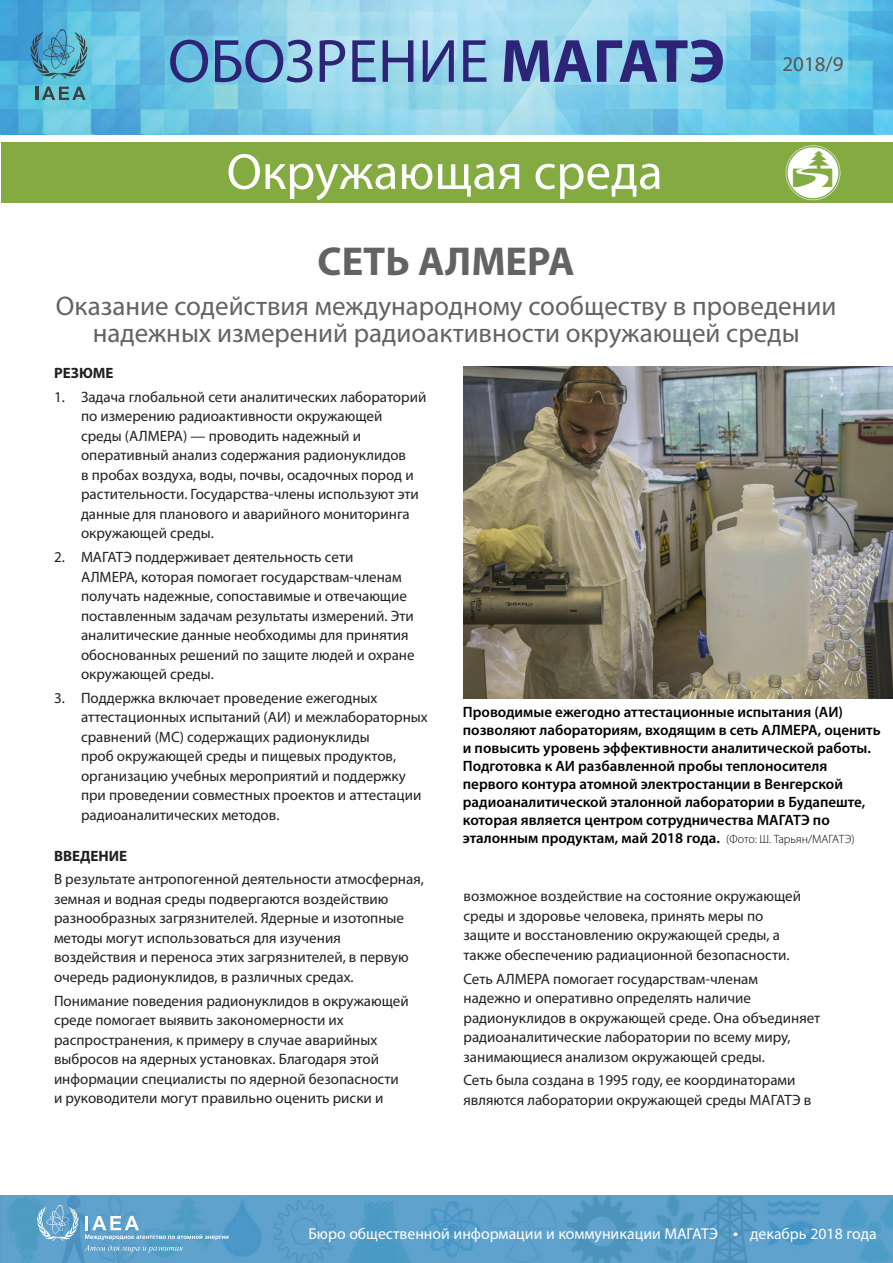
<style>
.page{position:relative;width:893px;height:1263px;background:#fff}
.page>*{position:absolute;margin:0;border:0;box-sizing:border-box;transform-origin:0 0}
.t1{font:84px "Myriad Pro";color:#2d2377}
.t2{font:61.5px "Myriad Pro";color:#2d2377}
.t3{font:51px "Myriad Pro";color:#fff}
.t4{font:700 40.5px "Myriad Pro";color:#636366}
.t5{font:27px/27px "Myriad Pro";color:#636366;text-align:center}
.t6{font:21px "Myriad Pro";color:#545557}
.t7{font:15.75px "Myriad Pro";color:#fff}
.t8{font:15px/19.5px "Myriad Pro";color:#231f20}
.t9{font:600 15px/18px "Myriad Pro";color:#000001}
.t10{font:700 15px "Myriad Pro";color:#231f20}
.s1{font-weight:700}
.s2{font-weight:300;font-size:12px}
.s3{font-size:18px}
</style>
<div class="page">
<div style="left:1px;top:142px;width:892px;height:61px;background:#83ab42"></div>
<img style="left:463px;top:367px;width:430px;height:332px">
<img style="left:0;top:1195px;width:893px;height:68px">
<img style="left:0;top:0;width:893px;height:133px">
<svg style="left:30px;top:32px;width:20px;height:41px"></svg>
<img style="left:41px;top:73px;width:36px;height:6px">
<img style="left:43px;top:29px;width:24px;height:40px">
<svg style="left:36px;top:87px;width:33px;height:13px"></svg>
<img style="left:72px;top:87px;width:14px;height:13px">
<svg style="left:37px;top:1205px;width:191px;height:47px;background:#6ca9cf"></svg>
<img style="left:54px;top:32px;width:34px;height:42px">
<svg style="left:785px;top:145px;width:55px;height:55px"></svg>
<h1 class="t1" style="left:251px;top:17px;width:389px"><span class="s1">IAEA</span> BRIEF</h1>
<h2 class="t2" style="left:168px;top:23px;width:558px">ОБОЗРЕНИЕ <span class="s1">МАГАТЭ</span></h2>
<h3 class="t3" style="left:227px;top:140px;width:438px">Окружающая среда</h3>
<h3 class="t6" style="left:782px;top:51px;width:63px">2018/9</h3>
<h3 class="t6" style="left:782px;top:55px;width:63px">2018/8</h3>
<h3 class="t4" style="left:318px;top:235px;width:259px">СЕТЬ АЛМЕРА</h3>
<h3 class="t5" style="left:56px;top:292px;width:782px">Оказание содействия международному сообществу в проведении надежных измерений радиоактивности окружающей среды</h3>
<p class="t10" style="left:54px;top:363px;width:61px">РЕЗЮМЕ</p>
<p class="t8" style="left:81px;top:387px;width:347px;text-indent:-27px">1. Задача глобальной сети аналитических лабораторий по измерению радиоактивности окружающей среды (АЛМЕРА) — проводить надежный и оперативный анализ содержания радионуклидов<br>в пробах воздуха, воды, почвы, осадочных пород и растительности. Государства-члены используют эти данные для планового и аварийного мониторинга окружающей среды.</p>
<p class="t8" style="left:81px;top:547px;width:335px;text-indent:-27px">2. МАГАТЭ поддерживает деятельность сети<br>АЛМЕРА, которая помогает государствам-членам получать надежные, сопоставимые и отвечающие поставленным задачам результаты измерений. Эти аналитические данные необходимы для принятия обоснованных решений по защите людей и охране окружающей среды.</p>
<p class="t8" style="left:81px;top:688px;width:348px;text-indent:-27px">3. Поддержка включает проведение ежегодных аттестационных испытаний (АИ) и межлабораторных сравнений (МС) содержащих радионуклиды<br>проб окружающей среды и пищевых продуктов, организацию учебных мероприятий и поддержку при проведении совместных проектов и аттестации радиоаналитических методов.</p>
<p class="t10" style="left:54px;top:846px;width:75px">ВВЕДЕНИЕ</p>
<p class="t8" style="left:54px;top:869px;width:372px">В результате антропогенной деятельности атмосферная, земная и водная среды подвергаются воздействию разнообразных загрязнителей. Ядерные и изотопные методы могут использоваться для изучения воздействия и переноса этих загрязнителей, в первую очередь радионуклидов, в различных средах.</p>
<p class="t8" style="left:54px;top:990px;width:356px">Понимание поведения радионуклидов в окружающей среде помогает выявить закономерности их распространения, к примеру в случае аварийных выбросов на ядерных установках. Благодаря этой информации специалисты по ядерной безопасности и руководители могут правильно оценить риски и</p>
<p class="t9" style="left:463px;top:703px;width:419px">Проводимые ежегодно аттестационные испытания (АИ) позволяют лабораториям, входящим в сеть АЛМЕРА, оценить и повысить уровень эффективности аналитической работы.<br>Подготовка к АИ разбавленной пробы теплоносителя первого контура атомной электростанции в Венгерской радиоаналитической эталонной лаборатории в Будапеште, которая является центром сотрудничества МАГАТЭ по эталонным продуктам, май 2018 года. <span class="s2">(Фото: Ш. Тарьян/МАГАТЭ)</span></p>
<p class="t8" style="left:463px;top:886px;width:339px">возможное воздействие на состояние окружающей среды и здоровье человека, принять меры по защите и восстановлению окружающей среды, а также обеспечению радиационной безопасности.</p>
<p class="t8" style="left:463px;top:968px;width:358px">Сеть АЛМЕРА помогает государствам-членам<br>надежно и оперативно определять наличие радионуклидов в окружающей среде. Она объединяет радиоаналитические лаборатории по всему миру, занимающиеся анализом окружающей среды.</p>
<p class="t8" style="left:463px;top:1070px;width:349px">Сеть была создана в 1995 году, ее координаторами являются лаборатории окружающей среды МАГАТЭ в</p>
<p class="t7" style="left:308px;top:1224px;width:570px">Бюро общественной информации и коммуникации МАГАТЭ <span class="s3">•</span> декабрь 2018 года</p>
</div>
